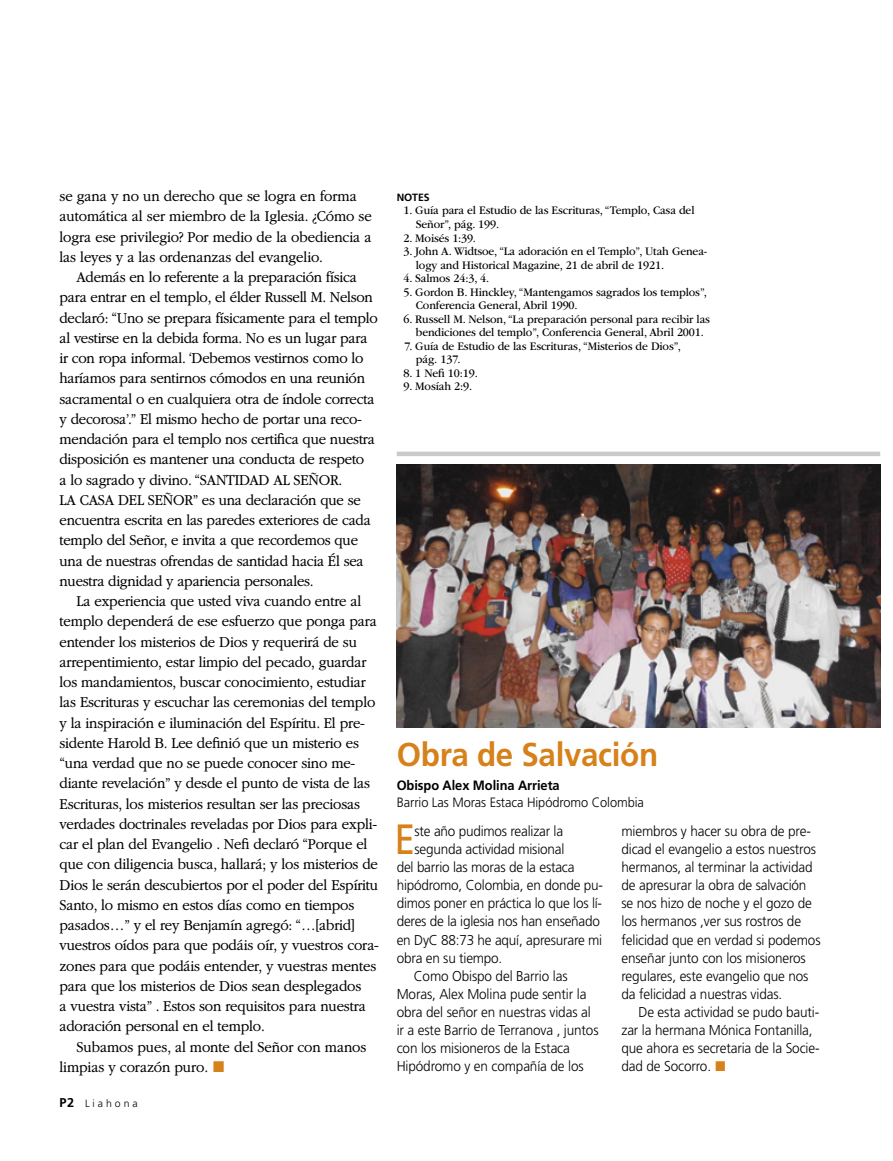
<style>
.page{position:relative;width:893px;height:1161px;background:#fff}
.page>*{position:absolute;margin:0;border:0;box-sizing:border-box;transform-origin:0 0}
.QUOTE_para_first_NEW{font:42.3px "Frutigerlds Lat";color:#d6811a;scale:.88 1}
.ARTCL_title_NEWS_no{font:700 33px "Frutigerlds Lat";letter-spacing:-.01em;color:#d6811a;scale:.95 1}
.ARTCL_para_NEWS{font:300 15.75px/20.2px "Garamondlds Lat Plus";letter-spacing:-.015em;color:#000;scale:.95 1}
.Quote_para_NEWS{font:300 14.25px/18.1px "Frutigerlds Lat";letter-spacing:-.01em;color:#000;scale:.95 1}
.QUOTE_para_first_NEW-2{font:300 14.25px "Frutigerlds Lat";letter-spacing:-.015em;color:#000;scale:.95 1}
.ARTCL-BY_para{font:300 13.5px "Frutigerlds Lat";letter-spacing:-.005em;color:#000;scale:.95 1}
.ARTCL-BY_para_first{font:700 13.5px "Frutigerlds Lat";letter-spacing:-.005em;color:#000;scale:.95 1}
.NOTEnmbr_para{font:12px/13.5px "Garamondlds Lat";letter-spacing:-.01em;color:#000;scale:.95 1}
.NOTEnmbr_para_first{font:12px/13.5px "Garamondlds Lat";letter-spacing:-.01em;color:#000;scale:.95 1}
.NOTEnmbr_para_last{font:12px "Garamondlds Lat";letter-spacing:-.01em;color:#000;scale:.95 1}
.Folio_L{font:300 10.5px "Frutigerlds Lat";letter-spacing:.28em;color:#000}
.NOTE_title{font:700 10.5px "Frutigerlds Lat";letter-spacing:-.01em;color:#000}
.s1{color:#d6811a}
.s2{font-weight:700;font-size:12.75px}
</style>
<div class="page">
<img style="left:397px;top:464px;width:483px;height:263px">
<hr style="left:397px;top:452px;width:483px;height:4px;background:#c9cacb">
<p class="ARTCL_para_NEWS" style="left:60px;top:185px;width:330px">se gana y no un derecho que se logra en forma automática al ser miembro de la Iglesia. ¿Cómo se logra ese privilegio? Por medio de la obediencia a las leyes y a las ordenanzas del evangelio.</p>
<p class="ARTCL_para_NEWS" style="left:60px;top:266px;width:337px;text-indent:17px">Además en lo referente a la preparación física para entrar en el templo, el élder Russell M. Nelson declaró: “Uno se prepara físicamente para el templo al vestirse en la debida forma. No es un lugar para ir con ropa informal. ‘Debemos vestirnos como lo haríamos para sentirnos cómodos en una reunión sacramental o en cualquiera otra de índole correcta y decorosa’.” El mismo hecho de portar una reco&shy;mendación para el templo nos certifica que nuestra disposición es mantener una conducta de respeto<br>a lo sagrado y divino. “SANTIDAD AL SEÑOR.<br>LA CASA DEL SEÑOR” es una declaración que se encuentra escrita en las paredes exteriores de cada templo del Señor, e invita a que recordemos que una de nuestras ofrendas de santidad hacia Él sea nuestra dignidad y apariencia personales.</p>
<p class="ARTCL_para_NEWS" style="left:60px;top:590px;width:338px;text-indent:17px">La experiencia que usted viva cuando entre al templo dependerá de ese esfuerzo que ponga para entender los misterios de Dios y requerirá de su arrepentimiento, estar limpio del pecado, guardar los mandamientos, buscar conocimiento, estudiar las Escrituras y escuchar las ceremonias del templo y la inspiración e iluminación del Espíritu. El pre&shy;sidente Harold B. Lee definió que un misterio es “una verdad que no se puede conocer sino me&shy;diante revelación” y desde el punto de vista de las Escrituras, los misterios resultan ser las preciosas verdades doctrinales reveladas por Dios para expli&shy;car el plan del Evangelio . Nefi declaró “Porque el que con diligencia busca, hallará; y los misterios de Dios le serán descubiertos por el poder del Espíritu Santo, lo mismo en estos días como en tiempos pasados…” y el rey Benjamín agregó: “…[abrid] vuestros oídos para que podáis oír, y vuestros cora&shy;zones para que podáis entender, y vuestras mentes para que los misterios de Dios sean desplegados<br>a vuestra vista” . Estos son requisitos para nuestra adoración personal en el templo.</p>
<p class="ARTCL_para_NEWS" style="left:60px;top:1035px;width:325px;text-indent:17px">Subamos pues, al monte del Señor con manos limpias y corazón puro. <span class="s1">◼</span></p>
<p class="Folio_L" style="left:60px;top:1095px;width:80px"><span class="s2">P2</span> Liahona</p>
<p class="NOTE_title" style="left:397px;top:189px;width:34px">NOTES</p>
<p class="NOTEnmbr_para_first" style="left:416px;top:203px;width:295px;text-indent:-12px">1. Guía para el Estudio de las Escrituras, “Templo, Casa del<br>Señor”, pág. 199.</p>
<p class="NOTEnmbr_para" style="left:404px;top:230px;width:78px">2. Moisés 1:39.</p>
<p class="NOTEnmbr_para" style="left:416px;top:244px;width:308px;text-indent:-12px">3. John A. Widtsoe, “La adoración en el Templo”, Utah Genea&shy;logy and Historical Magazine, 21 de abril de 1921.</p>
<p class="NOTEnmbr_para" style="left:404px;top:271px;width:92px">4. Salmos 24:3, 4.</p>
<p class="NOTEnmbr_para" style="left:416px;top:284px;width:308px;text-indent:-12px">5. Gordon B. Hinckley, “Mantengamos sagrados los templos”,<br>Conferencia General, Abril 1990.</p>
<p class="NOTEnmbr_para" style="left:404px;top:311px;width:324px;text-align:center">6. Russell M. Nelson, “La preparación personal para recibir las bendiciones del templo”, Conferencia General, Abril 2001.</p>
<p class="NOTEnmbr_para" style="left:416px;top:338px;width:280px;text-indent:-11px">7. Guía de Estudio de las Escrituras, “Misterios de Dios”, pág. 137.</p>
<p class="NOTEnmbr_para" style="left:404px;top:365px;width:80px">8. 1 Nefi 10:19.</p>
<p class="NOTEnmbr_para_last" style="left:404px;top:377px;width:74px">9. Mosíah 2:9.</p>
<p class="ARTCL_title_NEWS_no" style="left:397px;top:730px;width:277px">Obra de Salvación</p>
<p class="ARTCL-BY_para_first" style="left:397px;top:775px;width:173px">Obispo Alex Molina Arrieta</p>
<p class="ARTCL-BY_para" style="left:397px;top:792px;width:262px">Barrio Las Moras Estaca Hipódromo Colombia</p>
<p class="QUOTE_para_first_NEW" style="left:394px;top:807px;width:25px">E</p>
<p class="QUOTE_para_first_NEW-2" style="left:414px;top:820px;width:158px">ste año pudimos realizar la</p>
<p class="QUOTE_para_first_NEW-2" style="left:414px;top:838px;width:159px">segunda actividad misional</p>
<p class="QUOTE_para_first_NEW-2" style="left:397px;top:857px;width:189px">del barrio las moras de la estaca</p>
<p class="QUOTE_para_first_NEW-2" style="left:397px;top:875px;width:219px">hipódromo, Colombia, en donde pu-</p>
<p class="QUOTE_para_first_NEW-2" style="left:397px;top:893px;width:218px">dimos poner en práctica lo que los lí-</p>
<p class="QUOTE_para_first_NEW-2" style="left:397px;top:911px;width:216px">deres de la iglesia nos han enseñado</p>
<p class="QUOTE_para_first_NEW-2" style="left:397px;top:929px;width:218px">en DyC 88:73 he aquí, apresurare mi</p>
<p class="QUOTE_para_first_NEW-2" style="left:397px;top:947px;width:113px">obra en su tiempo.</p>
<p class="Quote_para_NEWS" style="left:397px;top:966px;width:214px;text-indent:17px">Como Obispo del Barrio las<br>Moras, Alex Molina pude sentir la obra del señor en nuestras vidas al ir a este Barrio de Terranova , juntos con los misioneros de la Estaca<br>Hipódromo y en compañía de los</p>
<p class="Quote_para_NEWS" style="left:621px;top:821px;width:211px">miembros y hacer su obra de pre&shy;dicad el evangelio a estos nuestros hermanos, al terminar la actividad de apresurar la obra de salvación se nos hizo de noche y el gozo de los hermanos ,ver sus rostros de felicidad que en verdad si podemos enseñar junto con los misioneros regulares, este evangelio que nos da felicidad a nuestras vidas.</p>
<p class="Quote_para_NEWS" style="left:621px;top:1002px;width:210px;text-indent:17px">De esta actividad se pudo bauti&shy;zar la hermana Mónica Fontanilla, que ahora es secretaria de la Socie&shy;dad de Socorro. <span class="s1">◼</span></p>
</div>
